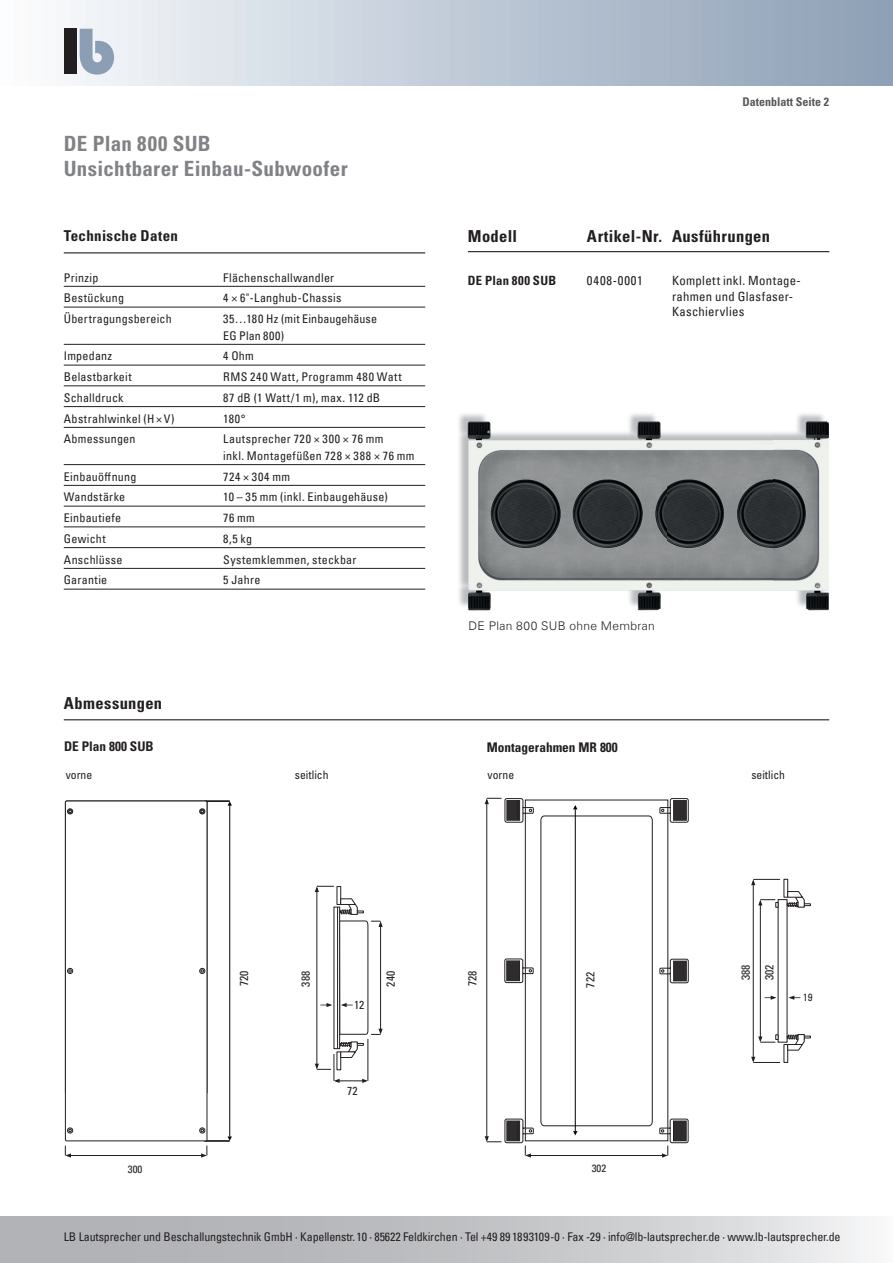
<style>
.page{position:relative;width:893px;height:1263px;background:#fff}
.page>*{position:absolute;margin:0;border:0;box-sizing:border-box;transform-origin:0 0}
.t1{font:700 condensed 21px/25.2px "Univers LT Std";letter-spacing:.015em;color:#808285}
.t2{font:700 condensed 16.5px "Univers LT Std";letter-spacing:.02em;color:#231f20}
.t3{font:700 condensed 15px "Univers LT Std";letter-spacing:.025em;color:#231f20}
.t4{font:700 condensed 13.35px "Univers LT Std";color:#231f20}
.t5{font:condensed 12.75px/15.3px "Univers Com 57";letter-spacing:.02em;color:#231f20}
.t6{font:700 condensed 12.75px "Univers LT Std";letter-spacing:.02em;color:#231f20}
.t7{font:condensed 12.75px "Univers Com 57";letter-spacing:.065em;color:#231f20}
.t8{font:condensed 12px/16.5px "Univers Com 57";letter-spacing:.02em;color:#231f20}
.t9{font:condensed 12px "Univers Com 57";letter-spacing:-.01em;color:#231f20}
.t10{font:300 12px "Univers Com 45";letter-spacing:.03em;color:#231f20}
.t11{font:700 condensed 12px "Univers LT Std";color:#57585a}
.t12{font:condensed 11.7px/23.4px "Univers Com 57";color:#231f20}
.t13{font:condensed 10.5px "Univers Com 57";color:#231f20}
.t14{font:500 condensed 10.5px "Univers";color:#231f20}
</style>
<div class="page">
<div style="left:0;top:0;width:893px;height:85px;background:linear-gradient(to right,#fbfcfe,#8b9eb5)"></div>
<div style="left:64px;top:29px;width:13px;height:45px;background:#231f20"></div>
<svg style="left:80px;top:29px;width:34px;height:46px"></svg>
<svg style="left:0;top:1216px;width:867px;height:47px;background:#c4c5c8"></svg>
<hr style="left:64px;top:286px;width:361px;height:1px;background:#231f20">
<hr style="left:64px;top:307px;width:361px;height:1px;background:#231f20">
<hr style="left:64px;top:344px;width:361px;height:1px;background:#231f20">
<hr style="left:64px;top:365px;width:361px;height:1px;background:#231f20">
<hr style="left:64px;top:385px;width:361px;height:1px;background:#231f20">
<hr style="left:64px;top:406px;width:361px;height:1px;background:#231f20">
<hr style="left:64px;top:427px;width:361px;height:1px;background:#231f20">
<hr style="left:64px;top:464px;width:361px;height:1px;background:#231f20">
<hr style="left:64px;top:485px;width:361px;height:1px;background:#231f20">
<hr style="left:64px;top:506px;width:361px;height:1px;background:#231f20">
<hr style="left:64px;top:526px;width:361px;height:1px;background:#231f20">
<hr style="left:64px;top:547px;width:361px;height:1px;background:#231f20">
<hr style="left:64px;top:568px;width:361px;height:1px;background:#231f20">
<hr style="left:64px;top:589px;width:361px;height:1px;background:#231f20">
<hr style="left:64px;top:252px;width:361px;height:1px;background:#231f20">
<hr style="left:64px;top:719px;width:765px;height:1px;background:#231f20">
<hr style="left:229px;top:805px;width:1px;height:331px;background:#000">
<svg style="left:208px;top:800px;width:24px;height:294px"></svg>
<svg style="left:337px;top:886px;width:4px;height:12px"></svg>
<svg style="left:484px;top:798px;width:205px;height:345px"></svg>
<svg style="left:65px;top:800px;width:143px;height:341px"></svg>
<hr style="left:67px;top:1155px;width:138px;height:1px;background:#231f20">
<svg style="left:65px;top:1145px;width:6px;height:12px"></svg>
<svg style="left:201px;top:1136px;width:31px;height:21px"></svg>
<hr style="left:527px;top:1155px;width:139px;height:1px;background:#231f20">
<svg style="left:662px;top:1145px;width:6px;height:12px"></svg>
<hr style="left:317px;top:888px;width:1px;height:180px;background:#231f20">
<svg style="left:315px;top:886px;width:19px;height:6px"></svg>
<svg style="left:315px;top:898px;width:68px;height:185px"></svg>
<hr style="left:575px;top:809px;width:1px;height:322px;background:#000">
<svg style="left:573px;top:805px;width:4px;height:4px"></svg>
<svg style="left:573px;top:1131px;width:4px;height:4px"></svg>
<svg style="left:485px;top:798px;width:49px;height:359px"></svg>
<div style="left:787px;top:1036px;width:24px;height:2px;background:#fff;border:1px solid #231f20"></div>
<svg style="left:784px;top:1044px;width:4px;height:19px"></svg>
<div style="left:787px;top:903px;width:24px;height:3px;background:#fff;border:1px solid #231f20"></div>
<svg style="left:784px;top:879px;width:4px;height:18px"></svg>
<hr style="left:753px;top:881px;width:1px;height:180px;background:#231f20">
<svg style="left:751px;top:1057px;width:29px;height:6px"></svg>
<svg style="left:751px;top:879px;width:29px;height:6px"></svg>
<svg style="left:787px;top:891px;width:18px;height:160px"></svg>
<svg style="left:765px;top:995px;width:11px;height:5px"></svg>
<hr style="left:760px;top:901px;width:1px;height:139px;background:#231f20">
<svg style="left:758px;top:1034px;width:20px;height:9px"></svg>
<svg style="left:758px;top:899px;width:20px;height:9px"></svg>
<hr style="left:468px;top:251px;width:361px;height:1px;background:#231f20">
<img style="left:467px;top:609px;width:24px;height:2px">
<img style="left:637px;top:609px;width:23px;height:2px">
<img style="left:807px;top:579px;width:22px;height:32px">
<img style="left:827px;top:425px;width:2px;height:154px">
<img style="left:459px;top:413px;width:368px;height:196px">
<h1 class="t1" style="left:64px;top:131px;width:285px">DE Plan 800 SUB<br>Unsichtbarer Einbau-Subwoofer</h1>
<p class="t3" style="left:64px;top:227px;width:116px">Technische Daten</p>
<p class="t8" style="left:64px;top:269px;width:36px">Prinzip</p>
<p class="t8" style="left:223px;top:269px;width:112px">Flächenschallwandler</p>
<p class="t8" style="left:64px;top:290px;width:62px">Bestückung</p>
<p class="t8" style="left:223px;top:290px;width:120px">4 × 6"-Langhub-Chassis</p>
<p class="t8" style="left:64px;top:310px;width:110px">Übertragungsbereich</p>
<p class="t8" style="left:223px;top:310px;width:155px">35…180 Hz (mit Einbaugehäuse<br>EG Plan 800)</p>
<p class="t8" style="left:64px;top:348px;width:50px">Impedanz</p>
<p class="t8" style="left:223px;top:348px;width:32px">4 Ohm</p>
<p class="t8" style="left:64px;top:368px;width:69px">Belastbarkeit</p>
<p class="t8" style="left:223px;top:368px;width:180px">RMS 240 Watt, Programm 480 Watt</p>
<p class="t8" style="left:64px;top:389px;width:61px">Schalldruck</p>
<p class="t8" style="left:223px;top:389px;width:159px">87 dB (1 Watt/1 m), max. 112 dB</p>
<p class="t8" style="left:64px;top:410px;width:112px">Abstrahlwinkel (H × V)</p>
<p class="t8" style="left:223px;top:410px;width:24px">180°</p>
<p class="t8" style="left:64px;top:431px;width:73px">Abmessungen</p>
<p class="t8" style="left:223px;top:431px;width:193px">Lautsprecher 720 × 300 × 76 mm<br>inkl. Montagefüßen 728 × 388 × 76 mm</p>
<p class="t8" style="left:64px;top:468px;width:74px">Einbauöffnung</p>
<p class="t8" style="left:223px;top:468px;width:68px">724 × 304 mm</p>
<p class="t8" style="left:64px;top:489px;width:63px">Wandstärke</p>
<p class="t8" style="left:223px;top:489px;width:166px">10 – 35 mm (inkl. Einbaugehäuse)</p>
<p class="t8" style="left:64px;top:509px;width:59px">Einbautiefe</p>
<p class="t8" style="left:223px;top:509px;width:33px">76 mm</p>
<p class="t8" style="left:64px;top:530px;width:43px">Gewicht</p>
<p class="t8" style="left:223px;top:530px;width:30px">8,5 kg</p>
<p class="t8" style="left:64px;top:551px;width:60px">Anschlüsse</p>
<p class="t8" style="left:223px;top:551px;width:135px">Systemklemmen, steckbar</p>
<p class="t8" style="left:64px;top:572px;width:45px">Garantie</p>
<p class="t8" style="left:223px;top:572px;width:39px">5 Jahre</p>
<h2 class="t2" style="left:64px;top:693px;width:100px">Abmessungen</h2>
<p class="t11" style="left:742px;top:95px;width:88px">Datenblatt Seite 2</p>
<h2 class="t2" style="left:468px;top:226px;width:51px">Modell</h2>
<h2 class="t2" style="left:587px;top:226px;width:185px">Artikel-Nr. Ausführungen</h2>
<p class="t6" style="left:468px;top:273px;width:90px">DE Plan 800 SUB</p>
<p class="t7" style="left:587px;top:273px;width:57px">0408-0001</p>
<p class="t5" style="left:672px;top:273px;width:130px">Komplett inkl. Montage&shy;rahmen und Glasfaser-<br>Kaschiervlies</p>
<p class="t10" style="left:469px;top:618px;width:188px">DE Plan 800 SUB ohne Membran</p>
<p class="t4" style="left:64px;top:741px;width:91px">DE Plan 800 SUB</p>
<p class="t4" style="left:487px;top:742px;width:132px">Montagerahmen MR 800</p>
<p class="t12" style="left:66px;top:763px;width:28px">vorne</p>
<p class="t12" style="left:295px;top:763px;width:35px">seitlich</p>
<p class="t12" style="left:488px;top:763px;width:28px">vorne</p>
<p class="t12" style="left:751px;top:763px;width:35px">seitlich</p>
<p class="t13" style="left:128px;top:1163px;width:16px">300</p>
<p class="t12" style="left:232px;top:986px;width:17px;rotate:-90deg">720</p>
<p class="t12" style="left:579px;top:987px;width:17px;rotate:-90deg">722</p>
<p class="t12" style="left:461px;top:986px;width:17px;rotate:-90deg">728</p>
<p class="t12" style="left:294px;top:986px;width:17px;rotate:-90deg">388</p>
<p class="t12" style="left:379px;top:986px;width:17px;rotate:-90deg">240</p>
<p class="t12" style="left:354px;top:993px;width:12px">12</p>
<p class="t12" style="left:347px;top:1079px;width:12px">72</p>
<p class="t13" style="left:592px;top:1162px;width:16px">302</p>
<p class="t12" style="left:734px;top:980px;width:17px;rotate:-90deg">388<br>302</p>
<p class="t14" style="left:803px;top:991px;width:11px">19</p>
<p class="t9" style="left:64px;top:1229px;width:778px">LB Lautsprecher und Beschallungstechnik GmbH · Kapellenstr. 10 · 85622 Feldkirchen · Tel +49 89 1893109-0 · Fax -29 · info@lb-lautsprecher.de · www.lb-lautsprecher.de</p>
</div>
